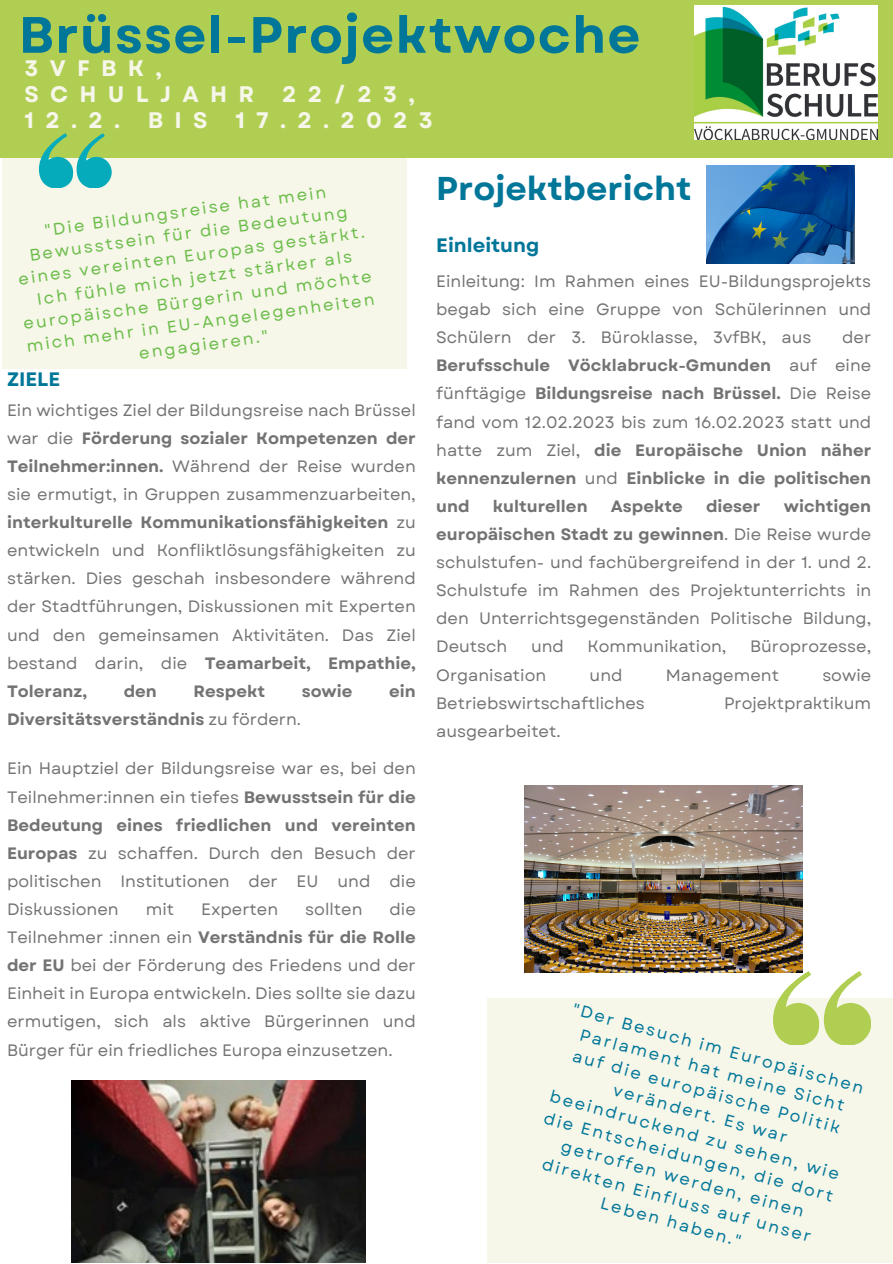
<style>
.page{position:relative;width:893px;height:1264px;background:#fff}
.page>*{position:absolute;margin:0;border:0;box-sizing:border-box;transform-origin:0 0}
.t1{font:700 51px "Garet";letter-spacing:.025em;color:#007699}
.t2{font:700 33px "Garet";color:#007699}
.t3{font:700 22.5px "Garet";letter-spacing:.5em;color:#f6f6e9}
.t4{font:700 19.5px "Garet";color:#007699}
.t5{font:700 19.35px "Garet";color:#007699}
.t6{font:16.5px/28px "Garet";color:#737373;text-align:justify}
.t7{font:700 16.5px/28px "Garet";color:#737373;text-align:justify}
.t8{font:16.5px/22.5px "Garet";color:#007699;text-align:center}
.t9{font:16.5px/22.5px "Garet";color:#6bbd49;text-align:center}
.s1{font-weight:700}
.s2{font-weight:400}
</style>
<div class="page">
<div style="left:0;top:0;width:892px;height:158px;background:#b0ce52"></div>
<div style="left:487px;top:997px;width:405px;height:265px;background:#f6f6e9"></div>
<div style="left:2px;top:158px;width:405px;height:210px;background:#f6f6e9"></div>
<img style="left:694px;top:6px;width:183px;height:134px">
<svg style="left:39px;top:134px;width:73px;height:54px"></svg>
<svg style="left:773px;top:971px;width:97px;height:73px"></svg>
<img style="left:524px;top:785px;width:278px;height:187px">
<img style="left:706px;top:166px;width:148px;height:97px">
<img style="left:72px;top:1080px;width:293px;height:182px">
<p class="t1" style="left:19px;top:-2px;width:623px">Brüssel-Projektwoche</p>
<p class="t3" style="left:25px;top:52px;width:139px">3VFBK,</p>
<p class="t3" style="left:25px;top:78px;width:391px">SCHULJAHR 22/23,</p>
<p class="t3" style="left:25px;top:104px;width:409px">12.2. BIS 17.2.2023</p>
<p class="t9" style="left:10px;top:224px;width:353px;rotate:-8deg">"Die Bildungsreise hat mein<br>Bewusstsein für die Bedeutung eines vereinten Europas gestärkt.<br>Ich fühle mich jetzt stärker als europäische Bürgerin und möchte mich mehr in EU-Angelegenheiten engagieren."</p>
<p class="t4" style="left:7px;top:365px;width:55px">ZIELE</p>
<p class="t6" style="left:7px;top:396px;width:410px">Ein wichtiges Ziel der Bildungsreise nach Brüssel war die <span class="s1">Förderung sozialer Kompetenzen der Teilnehmer:innen.</span> Während der Reise wurden sie ermutigt, in Gruppen zusammenzuarbeiten, <span class="s1">interkulturelle Kommunikationsfähigkeiten</span> zu entwickeln und Konfliktlösungsfähigkeiten zu stärken. Dies geschah insbesondere während der Stadtführungen, Diskussionen mit Experten und den gemeinsamen Aktivitäten. Das Ziel bestand darin, die <span class="s1">Teamarbeit, Empathie, Toleranz,</span></p>
<p class="t7" style="left:124px;top:677px;width:35px">den</p>
<p class="t7" style="left:193px;top:677px;width:73px">Respekt</p>
<p class="t7" style="left:302px;top:677px;width:52px">sowie</p>
<p class="t7" style="left:389px;top:677px;width:28px">ein</p>
<p class="t7" style="left:7px;top:705px;width:295px">Diversitätsverständnis <span class="s2">zu fördern.</span></p>
<p class="t6" style="left:7px;top:754px;width:410px">Ein Hauptziel der Bildungsreise war es, bei den Teilnehmer:innen ein tiefes <span class="s1">Bewusstsein für die Bedeutung eines friedlichen und vereinten Europas</span> zu schaffen. Durch den Besuch der politischen Institutionen der EU und die Diskussionen</p>
<p class="t6" style="left:7px;top:895px;width:410px;text-indent:382px">die Teilnehmer :innen ein <span class="s1">Verständnis für die Rolle der EU</span> bei der Förderung des Friedens und der Einheit in Europa entwickeln. Dies sollte sie dazu ermutigen, sich als aktive Bürgerinnen und Bürger für ein friedliches Europa einzusetzen.</p>
<p class="t6" style="left:146px;top:895px;width:30px">mit</p>
<p class="t6" style="left:201px;top:895px;width:79px">Experten</p>
<p class="t6" style="left:305px;top:895px;width:59px">sollten</p>
<p class="t2" style="left:436px;top:165px;width:257px">Projektbericht</p>
<p class="t5" style="left:436px;top:231px;width:105px">Einleitung</p>
<p class="t6" style="left:436px;top:267px;width:436px">Einleitung: Im Rahmen eines EU-Bildungsprojekts begab sich eine Gruppe von Schülerinnen und Schülern der 3. Büroklasse, 3vfBK, aus</p>
<p class="t7" style="left:436px;top:323px;width:436px;text-indent:406px"><span class="s2">der </span>Berufsschule Vöcklabruck-Gmunden <span class="s2">auf eine fünftägige</span> Bildungsreise nach Brüssel. <span class="s2">Die Reise fand vom 12.02.2023 bis zum 16.02.2023 statt und hatte zum Ziel,</span> die Europäische Union näher kennenzulernen <span class="s2">und</span> Einblicke in die politischen und</p>
<p class="t6" style="left:436px;top:492px;width:436px;text-indent:347px"><span class="s1">wichtigen europäischen Stadt zu gewinnen</span>. Die Reise wurde schulstufen- und fachübergreifend in der 1. und 2.<br>Schulstufe im Rahmen des Projektunterrichts in den Unterrichtsgegenständen Politische Bildung, Deutsch</p>
<p class="t7" style="left:493px;top:492px;width:96px">kulturellen</p>
<p class="t7" style="left:611px;top:492px;width:73px">Aspekte</p>
<p class="t7" style="left:706px;top:492px;width:56px">dieser</p>
<p class="t6" style="left:531px;top:632px;width:34px">und</p>
<p class="t6" style="left:587px;top:632px;width:140px">Kommunikation,</p>
<p class="t6" style="left:750px;top:632px;width:123px">Büroprozesse,</p>
<p class="t6" style="left:436px;top:660px;width:111px">Organisation</p>
<p class="t6" style="left:589px;top:660px;width:34px">und</p>
<p class="t6" style="left:666px;top:660px;width:114px">Management</p>
<p class="t6" style="left:822px;top:660px;width:50px">sowie</p>
<p class="t6" style="left:436px;top:689px;width:210px">Betriebswirtschaftliches</p>
<p class="t6" style="left:724px;top:689px;width:149px">Projektpraktikum</p>
<p class="t6" style="left:436px;top:717px;width:126px">ausgearbeitet.</p>
<p class="t8" style="left:575px;top:998px;width:303px;rotate:15deg">"Der Besuch im Europäischen<br>Parlament hat meine Sicht auf die europäische Politik verändert. Es war beeindruckend zu sehen, wie die Entscheidungen, die dort getroffen werden, einen direkten Einfluss auf unser<br>Leben haben."</p>
</div>
